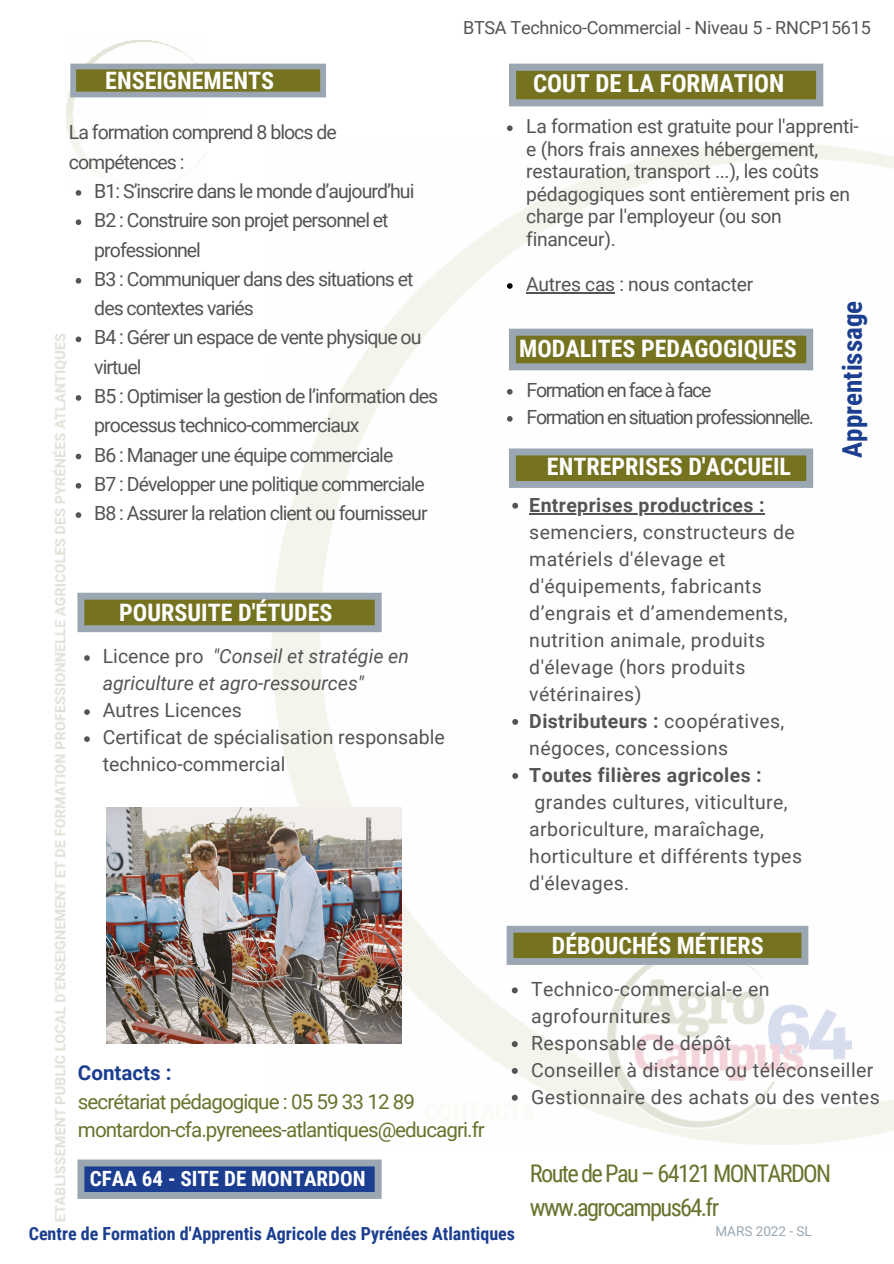
<style>
.page{position:relative;width:894px;height:1264px;background:#fff}
.page>*{position:absolute;margin:0;border:0;box-sizing:border-box;transform-origin:0 0}
.t1{font:700 27px "Roboto Condensed";color:#1b3e90}
.t2{font:700 24.75px "Roboto Condensed";color:#fff}
.t3{font:24.3px "Roboto Condensed";letter-spacing:-.065em;color:#6a722d}
.t4{font:700 24px "Roboto Condensed";color:#fff}
.t5{font:700 23.85px "Roboto Condensed";color:#fff}
.t6{font:700 21px "Roboto Condensed";color:#fff}
.t7{font:20.55px "Roboto";letter-spacing:-.045em;color:#6a722d}
.t8{font:700 20.55px "Roboto";color:#1b3e90}
.t9{font:19.5px/27px "Roboto";letter-spacing:.02em;color:#545454}
.t10{font:19.5px/29.2px "Roboto";letter-spacing:-.05em;color:#545454}
.t11{font:19.5px/27px "Roboto";color:#545454}
.t12{font:italic 19.5px/27px "Roboto";color:#545454}
.t13{font:19.5px "Roboto";letter-spacing:-.07em;color:#545454}
.t14{font:19.35px/22.5px "Roboto";letter-spacing:-.015em;color:#545454}
.t15{font:700 18px "Roboto Condensed";color:#1b3e90}
.t16{font:18px "Roboto";letter-spacing:-.015em;color:#545454}
.t17{font:13.5px "Roboto";color:#9aa7b2}
.s1{font-style:normal}
.s2{font-weight:700}
</style>
<div class="page">
<img style="left:52px;top:40px;width:841px;height:1182px">
<svg style="left:70px;top:64px;width:256px;height:33px;background:#828554"></svg>
<svg style="left:506px;top:925px;width:302px;height:39px;background:#858859"></svg>
<svg style="left:509px;top:448px;width:304px;height:40px;background:#848759"></svg>
<svg style="left:509px;top:328px;width:304px;height:42px;background:#848657"></svg>
<svg style="left:509px;top:64px;width:314px;height:42px;background:#828453"></svg>
<svg style="left:77px;top:592px;width:304px;height:40px;background:#85885a"></svg>
<svg style="left:77px;top:1159px;width:304px;height:39px;background:#4c669d"></svg>
<img style="left:106px;top:807px;width:295px;height:236px">
<svg style="left:511px;top:987px;width:6px;height:6px"></svg>
<svg style="left:511px;top:1041px;width:6px;height:6px"></svg>
<svg style="left:511px;top:1067px;width:6px;height:6px"></svg>
<svg style="left:511px;top:1094px;width:6px;height:6px"></svg>
<svg style="left:507px;top:125px;width:5px;height:6px"></svg>
<svg style="left:507px;top:283px;width:5px;height:6px"></svg>
<hr style="left:526px;top:292px;width:88px;height:1px;background:#545454">
<svg style="left:76px;top:190px;width:5px;height:6px"></svg>
<svg style="left:76px;top:219px;width:5px;height:6px"></svg>
<svg style="left:76px;top:278px;width:5px;height:5px"></svg>
<svg style="left:76px;top:336px;width:5px;height:6px"></svg>
<svg style="left:76px;top:395px;width:5px;height:6px"></svg>
<svg style="left:76px;top:453px;width:5px;height:6px"></svg>
<svg style="left:76px;top:483px;width:5px;height:5px"></svg>
<svg style="left:76px;top:512px;width:5px;height:6px"></svg>
<svg style="left:507px;top:389px;width:5px;height:5px"></svg>
<svg style="left:507px;top:416px;width:5px;height:5px"></svg>
<svg style="left:84px;top:655px;width:6px;height:6px"></svg>
<svg style="left:84px;top:709px;width:6px;height:6px"></svg>
<svg style="left:84px;top:736px;width:6px;height:6px"></svg>
<svg style="left:512px;top:503px;width:6px;height:5px"></svg>
<hr style="left:529px;top:513px;width:235px;height:1px;background:#545454">
<svg style="left:512px;top:719px;width:6px;height:5px"></svg>
<svg style="left:512px;top:773px;width:6px;height:6px"></svg>
<p class="t4" style="left:105px;top:67px;width:170px">ENSEIGNEMENTS</p>
<p class="t10" style="left:69px;top:118px;width:269px">La formation comprend 8 blocs de compétences :</p>
<p class="t10" style="left:94px;top:177px;width:321px">B1: S’inscrire dans le monde d’aujourd’hui</p>
<p class="t10" style="left:94px;top:206px;width:296px">B2 : Construire son projet personnel et professionnel</p>
<p class="t10" style="left:94px;top:264px;width:320px">B3 : Communiquer dans des situations et des contextes variés</p>
<p class="t10" style="left:94px;top:323px;width:328px">B4 : Gérer un espace de vente physique ou virtuel</p>
<p class="t10" style="left:94px;top:382px;width:345px">B5 : Optimiser la gestion de l’information des processus technico-commerciaux</p>
<p class="t10" style="left:94px;top:440px;width:300px">B6 : Manager une équipe commerciale</p>
<p class="t10" style="left:94px;top:469px;width:332px">B7 : Développer une politique commerciale</p>
<p class="t10" style="left:94px;top:499px;width:335px">B8 : Assurer la relation client ou fournisseur</p>
<p class="t4" style="left:119px;top:598px;width:214px">POURSUITE D'ÉTUDES</p>
<p class="t12" style="left:103px;top:643px;width:307px"><span class="s1">Licence pro</span> "Conseil et stratégie en agriculture et agro-ressources"</p>
<p class="t11" style="left:103px;top:697px;width:140px">Autres Licences</p>
<p class="t11" style="left:103px;top:724px;width:343px">Certificat de spécialisation responsable technico-commercial</p>
<p class="t16" style="left:463px;top:17px;width:409px">BTSA Technico-Commercial - Niveau 5 - RNCP15615</p>
<p class="t2" style="left:533px;top:69px;width:252px">COUT DE LA FORMATION</p>
<p class="t14" style="left:526px;top:115px;width:334px">La formation est gratuite pour l'apprenti&shy;e (hors frais annexes hébergement, restauration, transport ...), les coûts pédagogiques sont entièrement pris en charge par l'employeur (ou son financeur).</p>
<p class="t14" style="left:526px;top:273px;width:228px">Autres cas : nous contacter</p>
<p class="t1" style="left:836px;top:458px;width:158px;rotate:-90deg">Apprentissage</p>
<p class="t4" style="left:519px;top:335px;width:279px">MODALITES PEDAGOGIQUES</p>
<p class="t13" style="left:526px;top:379px;width:186px">Formation en face à face</p>
<p class="t13" style="left:526px;top:406px;width:289px">Formation en situation professionnelle.</p>
<p class="t4" style="left:547px;top:452px;width:245px">ENTREPRISES D'ACCUEIL</p>
<p class="t9" style="left:529px;top:491px;width:267px"><span class="s2">Entreprises productrices : </span>semenciers, constructeurs de matériels d'élevage et d'équipements, fabricants d’engrais et d’amendements, nutrition animale, produits d'élevage (hors produits vétérinaires)</p>
<p class="t9" style="left:529px;top:707px;width:256px"><span class="s2">Distributeurs :</span> coopératives, négoces, concessions</p>
<p class="t9" style="left:529px;top:761px;width:274px"><span class="s2">Toutes filières agricoles : </span>grandes cultures, viticulture, arboriculture, maraîchage, horticulture et différents types d'élevages.</p>
<p class="t5" style="left:551px;top:931px;width:213px">DÉBOUCHÉS MÉTIERS</p>
<p class="t9" style="left:531px;top:976px;width:240px">Technico-commercial-e en agrofournitures</p>
<p class="t9" style="left:531px;top:1029px;width:202px">Responsable de dépôt</p>
<p class="t9" style="left:531px;top:1056px;width:344px">Conseiller à distance ou téléconseiller</p>
<p class="t9" style="left:531px;top:1083px;width:350px">Gestionnaire des achats ou des ventes</p>
<p class="t8" style="left:78px;top:1061px;width:95px">Contacts :</p>
<p class="t7" style="left:78px;top:1089px;width:338px">secrétariat pédagogique : 05 59 33 12 89</p>
<p class="t7" style="left:78px;top:1118px;width:408px">montardon-cfa.pyrenees-atlantiques@educagri.fr</p>
<p class="t6" style="left:90px;top:1166px;width:277px">CFAA 64 - SITE DE MONTARDON</p>
<p class="t3" style="left:529px;top:1159px;width:303px">Route de Pau – 64121 MONTARDON</p>
<p class="t3" style="left:529px;top:1193px;width:191px">www.agrocampus64.fr</p>
<p class="t15" style="left:29px;top:1223px;width:487px">Centre de Formation d'Apprentis Agricole des Pyrénées Atlantiques</p>
<p class="t17" style="left:715px;top:1223px;width:98px">MARS 2022 - SL</p>
</div>
